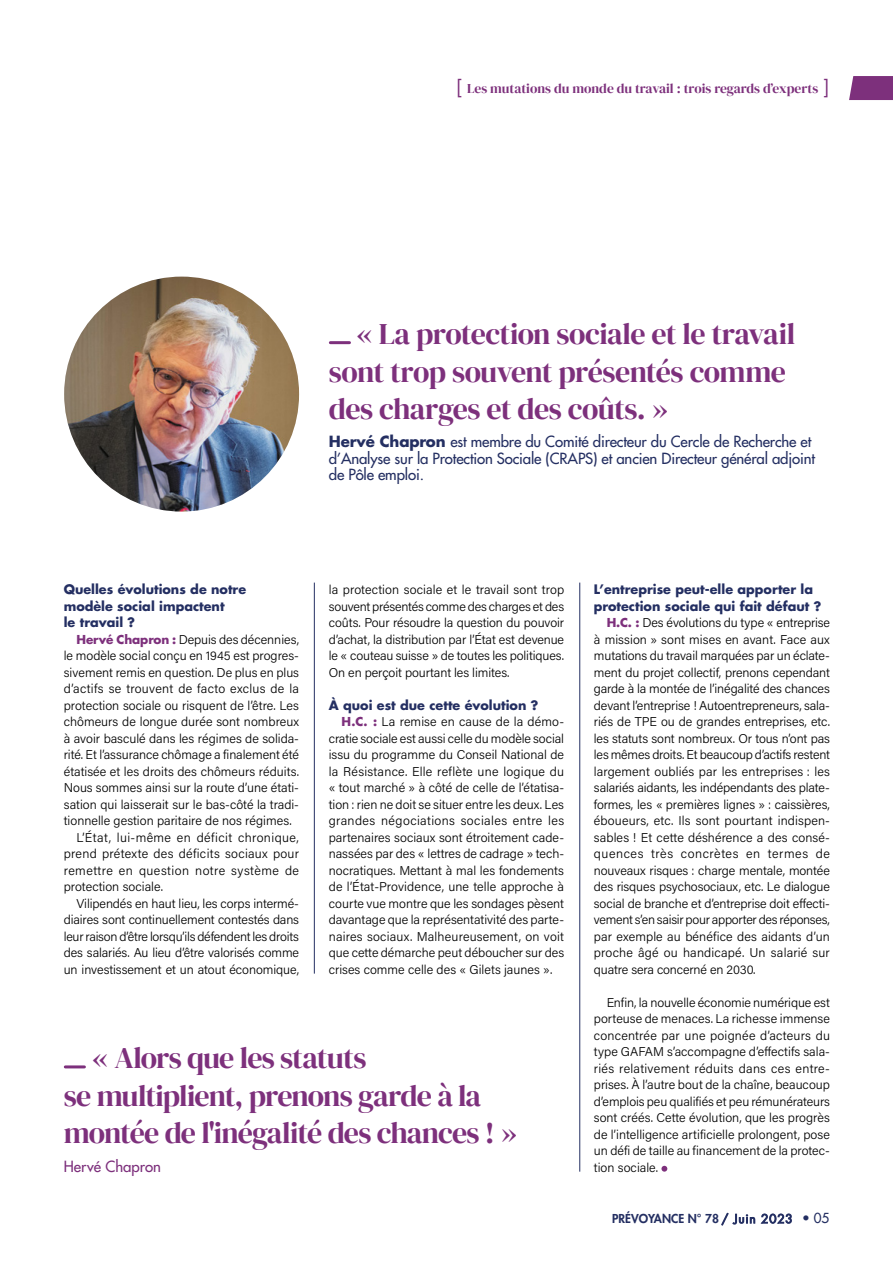
<style>
.page{position:relative;width:893px;height:1263px;background:#fff}
.page>*{position:absolute;margin:0;border:0;box-sizing:border-box;transform-origin:0 0}
.t1{font:30px/37.5px "DM Serif Display";letter-spacing:-.025em;color:#7d307c}
.t2{font:500 15px/16.5px "Futura Std";letter-spacing:-.01em;color:#242f62}
.t3{font:500 15px "Futura Std";color:#7d307c}
.t4{font:13.5px "DM Serif Display";color:#7d307c}
.t5{font:12.75px/16.5px "Acumin Variable Concept";color:#000;text-align:justify}
.t6{font:700 12.75px/16.5px "Futura Std";color:#242f62}
.t7{font:12.75px "Acumin Variable Concept";letter-spacing:.02em;color:#000}
.t8{font:12.75px "Acumin Variable Concept";letter-spacing:.03em;color:#000}
.t9{font:12.75px "Acumin Variable Concept";letter-spacing:-.02em;color:#000}
.t10{font:800 12px "Futura Std";color:#242f62}
.s1{font-family:"Futura Std";font-size:18px}
.s2{font-weight:700}
.s3{font-family:"Futura Std";font-weight:700;font-size:12px;color:#7d307c}
.s4{font-weight:400}
.s5{font-weight:500;font-size:13.5px}
</style>
<div class="page">
<div style="left:851px;top:76px;width:42px;height:24px;background:#7d307c"></div>
<hr style="left:330px;top:341px;width:19px;height:3px;background:#7d307c">
<img style="left:64px;top:277px;width:235px;height:234px;border-radius:117px">
<hr style="left:314px;top:583px;width:1px;height:391px;background:#242f62">
<hr style="left:579px;top:583px;width:1px;height:589px;background:#242f62">
<svg style="left:661px;top:1166px;width:6px;height:6px"></svg>
<hr style="left:65px;top:1065px;width:19px;height:3px;background:#7d307c">
<p class="t4" style="left:456px;top:80px;width:375px"><span class="s1">[</span> Les mutations du monde du travail : trois regards d’experts <span class="s1">]</span></p>
<h1 class="t1" style="left:329px;top:316px;width:468px;text-indent:28px">« La protection sociale et le travail sont trop souvent présentés comme des charges et des coûts. »</h1>
<p class="t2" style="left:329px;top:434px;width:488px"><span class="s2">Hervé Chapron</span> est membre du Comité directeur du Cercle de Recherche et d’Analyse sur la Protection Sociale (CRAPS) et ancien Directeur général adjoint de Pôle emploi.</p>
<p class="t6" style="left:64px;top:581px;width:184px">Quelles évolutions de notre modèle social impactent<br>le travail ?</p>
<p class="t5" style="left:77px;top:630px;width:224px"><span class="s3">Hervé Chapron :</span> Depuis des décennies,</p>
<p class="t5" style="left:64px;top:647px;width:237px">le modèle social conçu en 1945 est progres-</p>
<p class="t5" style="left:64px;top:663px;width:237px">sivement remis en question. De plus en plus</p>
<p class="t7" style="left:64px;top:680px;width:237px">d’actifs se trouvent de facto exclus de la</p>
<p class="t5" style="left:64px;top:696px;width:237px">protection sociale ou risquent de l’être. Les</p>
<p class="t5" style="left:64px;top:713px;width:237px">chômeurs de longue durée sont nombreux</p>
<p class="t5" style="left:64px;top:729px;width:237px">à avoir basculé dans les régimes de solida-</p>
<p class="t5" style="left:64px;top:746px;width:237px">rité. Et l’assurance chômage a finalement été</p>
<p class="t5" style="left:64px;top:762px;width:237px">étatisée et les droits des chômeurs réduits.</p>
<p class="t5" style="left:64px;top:779px;width:237px">Nous sommes ainsi sur la route d’une étati-</p>
<p class="t5" style="left:64px;top:795px;width:237px">sation qui laisserait sur le bas-côté la tradi-</p>
<p class="t5" style="left:64px;top:812px;width:229px">tionnelle gestion paritaire de nos régimes.</p>
<p class="t8" style="left:77px;top:828px;width:224px">L’État, lui-même en déficit chronique,</p>
<p class="t7" style="left:64px;top:845px;width:237px">prend prétexte des déficits sociaux pour</p>
<p class="t8" style="left:64px;top:861px;width:237px">remettre en question notre système de</p>
<p class="t5" style="left:64px;top:878px;width:101px">protection sociale.</p>
<p class="t5" style="left:77px;top:894px;width:224px">Vilipendés en haut lieu, les corps intermé-</p>
<p class="t5" style="left:64px;top:911px;width:237px">diaires sont continuellement contestés dans</p>
<p class="t9" style="left:64px;top:927px;width:237px">leur raison d’être lorsqu’ils défendent les droits</p>
<p class="t5" style="left:64px;top:944px;width:237px">des salariés. Au lieu d’être valorisés comme</p>
<p class="t5" style="left:64px;top:960px;width:237px">un investissement et un atout économique,</p>
<p class="t5" style="left:329px;top:581px;width:237px">la protection sociale et le travail sont trop souvent présentés comme des charges et des coûts. Pour résoudre la question du pouvoir d’achat, la distribution par l’État est devenue le « couteau suisse » de toutes les politiques.<br>On en perçoit pourtant les limites.</p>
<p class="t6" style="left:329px;top:696px;width:211px">À quoi est due cette évolution ?</p>
<p class="t5" style="left:329px;top:713px;width:237px;text-indent:13px"><span class="s3">H.C. :</span> La remise en cause de la démo&shy;cratie sociale est aussi celle du modèle social issu du programme du Conseil National de la Résistance. Elle reflète une logique du « tout marché » à côté de celle de l’étatisa&shy;tion : rien ne doit se situer entre les deux. Les grandes négociations sociales entre les partenaires sociaux sont étroitement cade&shy;nassées par des « lettres de cadrage » tech&shy;nocratiques. Mettant à mal les fondements de l’État-Providence, une telle approche à courte vue montre que les sondages pèsent davantage que la représentativité des parte&shy;naires sociaux. Malheureusement, on voit que cette démarche peut déboucher sur des crises comme celle des « Gilets jaunes ».</p>
<h1 class="t1" style="left:64px;top:1040px;width:455px;text-indent:29px">« Alors que les statuts<br>se multiplient, prenons garde à la montée de l'inégalité des chances ! »</h1>
<p class="t3" style="left:64px;top:1157px;width:99px">Hervé Chapron</p>
<p class="t6" style="left:594px;top:581px;width:229px">L’entreprise peut-elle apporter la protection sociale qui fait défaut ?</p>
<p class="t5" style="left:594px;top:614px;width:238px;text-indent:13px"><span class="s3">H.C. :</span> Des évolutions du type « entreprise à mission » sont mises en avant. Face aux mutations du travail marquées par un éclate&shy;ment du projet collectif, prenons cependant garde à la montée de l’inégalité des chances devant l’entreprise ! Autoentrepreneurs, sala&shy;riés de TPE ou de grandes entreprises, etc. les statuts sont nombreux. Or tous n’ont pas les mêmes droits. Et beaucoup d’actifs restent largement oubliés par les entreprises : les salariés aidants, les indépendants des plate&shy;formes, les « premières lignes » : caissières, éboueurs, etc. Ils sont pourtant indispen&shy;sables ! Et cette déshérence a des consé&shy;quences très concrètes en termes de nouveaux risques : charge mentale, montée des risques psychosociaux, etc. Le dialogue social de branche et d’entreprise doit effecti&shy;vement s’en saisir pour apporter des réponses, par exemple au bénéfice des aidants d’un proche âgé ou handicapé. Un salarié sur quatre sera concerné en 2030.</p>
<p class="t5" style="left:594px;top:993px;width:238px;text-indent:13px">Enfin, la nouvelle économie numérique est porteuse de menaces. La richesse immense concentrée par une poignée d’acteurs du type GAFAM s’accompagne d’effectifs sala&shy;riés relativement réduits dans ces entre&shy;prises. À l’autre bout de la chaîne, beaucoup d’emplois peu qualifiés et peu rémunérateurs sont créés. Cette évolution, que les progrès de l’intelligence artificielle prolongent, pose un défi de taille au financement de la protec&shy;tion sociale.</p>
<p class="t10" style="left:612px;top:1211px;width:219px">PRÉVOYANCE N° 78 <span class="s4">/ Juin 2023</span> <span class="s5">• 05</span></p>
</div>
